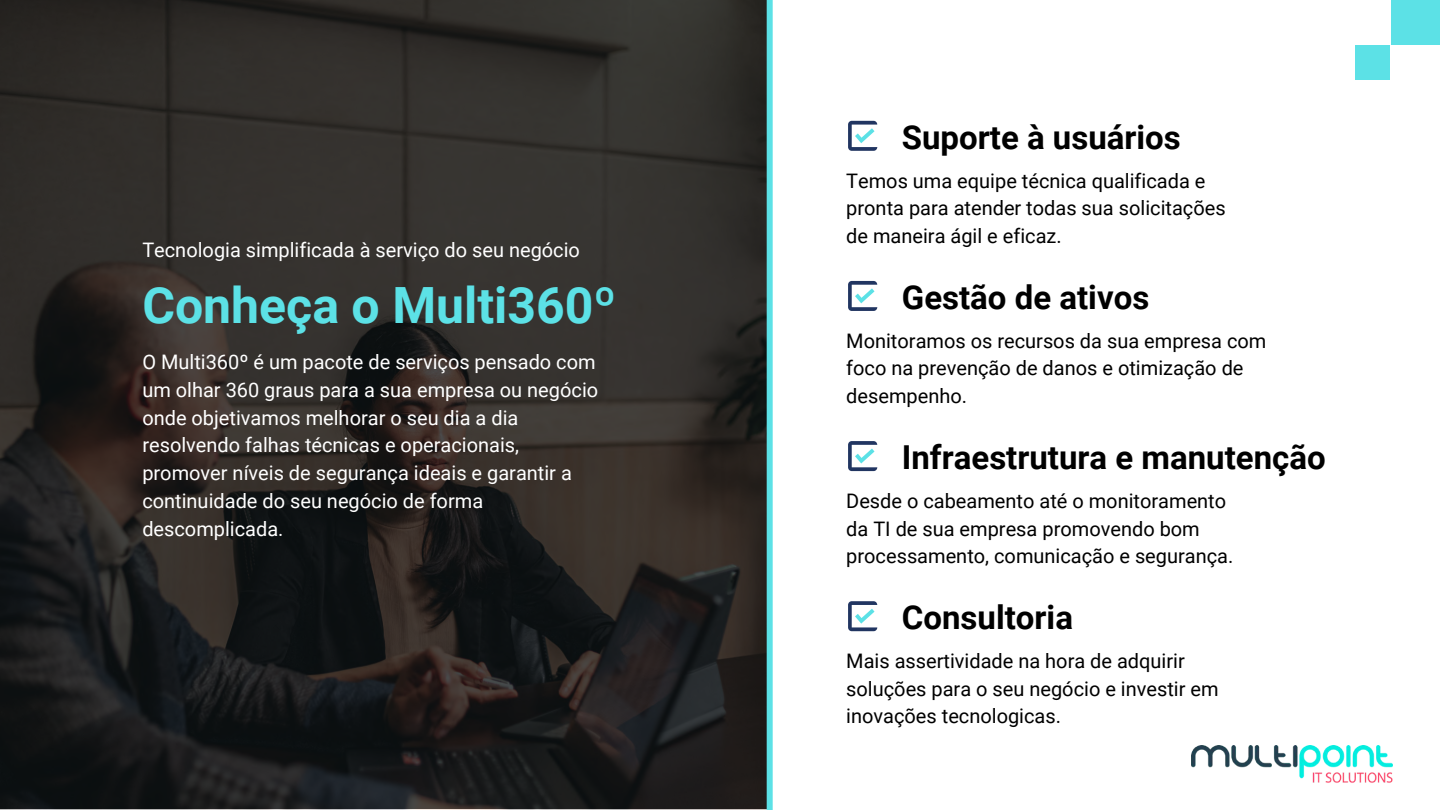
<style>
.page{position:relative;width:1440px;height:810px;background:#fff}
.page>*{position:absolute;margin:0;border:0;box-sizing:border-box;transform-origin:0 0}
.t1{font:700 50px "Roboto";color:#5ce1e6}
.t2{font:700 33px "Roboto";color:#000}
.t3{font:20px/27.8px "Roboto";color:#000}
.t4{font:20px/27.8px "Roboto";color:#fff}
</style>
<div class="page">
<img style="left:0;top:0;width:766px;height:810px">
<div style="left:767px;top:0;width:6px;height:810px;background:#5ce1e6"></div>
<div style="left:1392px;top:0;width:48px;height:45px;background:#5ce1e6"></div>
<div style="left:1356px;top:45px;width:34px;height:34px;background:#5ce1e6"></div>
<img style="left:1191px;top:746px;width:201px;height:37px">
<svg style="left:848px;top:121px;width:29px;height:30px"></svg>
<svg style="left:855px;top:128px;width:20px;height:15px"></svg>
<svg style="left:848px;top:281px;width:29px;height:30px"></svg>
<svg style="left:855px;top:288px;width:20px;height:15px"></svg>
<svg style="left:848px;top:441px;width:29px;height:30px"></svg>
<svg style="left:855px;top:449px;width:20px;height:15px"></svg>
<svg style="left:848px;top:601px;width:29px;height:30px"></svg>
<svg style="left:855px;top:609px;width:20px;height:15px"></svg>
<p class="t4" style="left:142px;top:236px;width:439px">Tecnologia simplificada à serviço do seu negócio</p>
<h1 class="t1" style="left:142px;top:277px;width:476px">Conheça o Multi360º</h1>
<p class="t4" style="left:142px;top:348px;width:457px">O Multi360º é um pacote de serviços pensado com um olhar 360 graus para a sua empresa ou negócio onde objetivamos melhorar o seu dia a dia resolvendo falhas técnicas e operacionais, promover níveis de segurança ideais e garantir a continuidade do seu negócio de forma descomplicada.</p>
<h2 class="t2" style="left:902px;top:118px;width:281px">Suporte à usuários</h2>
<p class="t3" style="left:846px;top:167px;width:381px">Temos uma equipe técnica qualificada e pronta para atender todas sua solicitações de maneira ágil e eficaz.</p>
<h2 class="t2" style="left:902px;top:278px;width:249px">Gestão de ativos</h2>
<p class="t3" style="left:846px;top:327px;width:422px">Monitoramos os recursos da sua empresa com foco na prevenção de danos e otimização de desempenho.</p>
<h2 class="t2" style="left:902px;top:438px;width:425px">Infraestrutura e manutenção</h2>
<p class="t3" style="left:846px;top:487px;width:389px">Desde o cabeamento até o monitoramento da TI de sua empresa promovendo bom processamento, comunicação e segurança.</p>
<h2 class="t2" style="left:902px;top:598px;width:173px">Consultoria</h2>
<p class="t3" style="left:846px;top:647px;width:374px">Mais assertividade na hora de adquirir soluções para o seu negócio e investir em inovações tecnologicas.</p>
</div>
